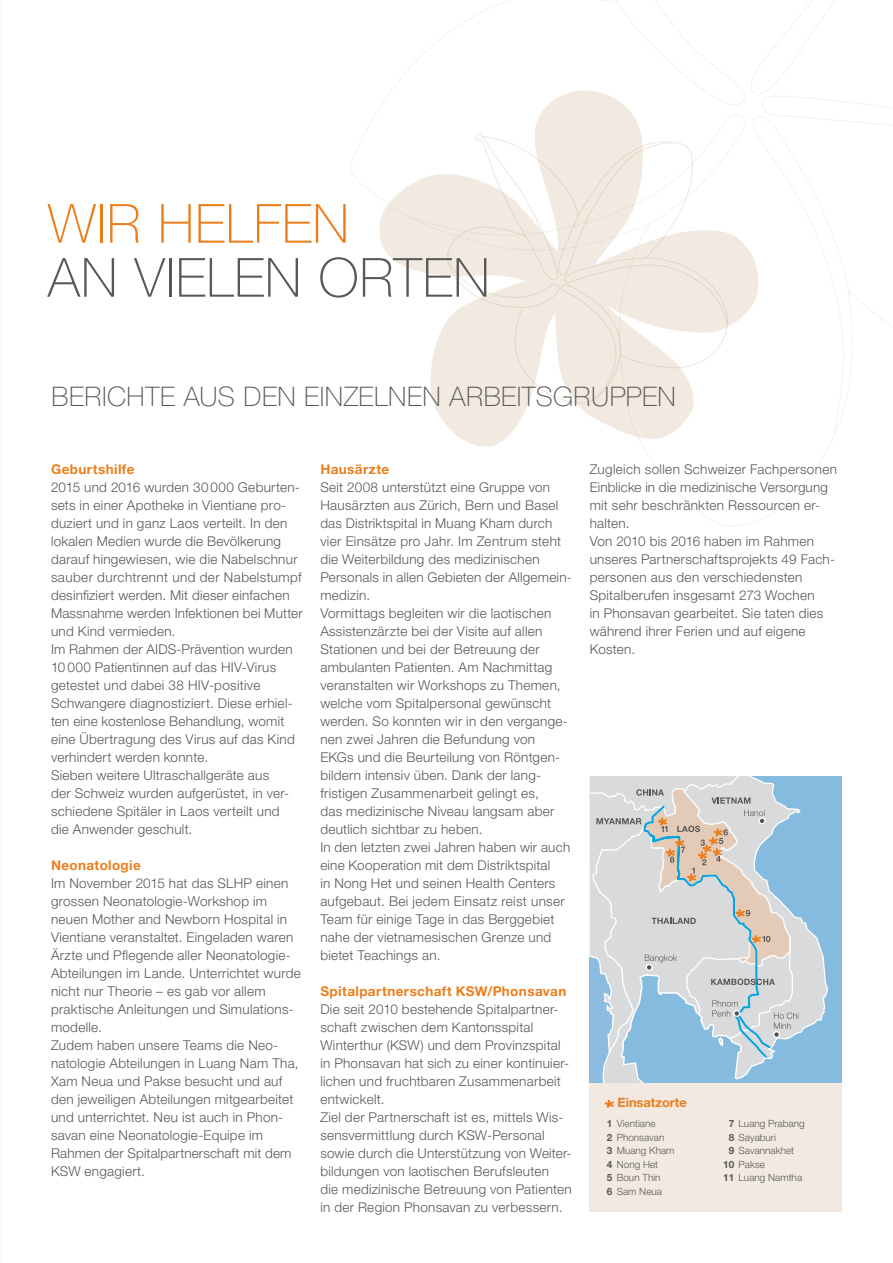
<style>
.page{position:relative;width:893px;height:1263px;background:#fff}
.page>*{position:absolute;margin:0;border:0;box-sizing:border-box;transform-origin:0 0}
.t1{font:100 54px "Helvetica Neue LT Std";letter-spacing:.015em;color:#57585a}
.t2{font:100 54px "Helvetica Neue LT Std";letter-spacing:.015em;color:#ea7e1d}
.t3{font:100 27px "Helvetica Neue LT Std";letter-spacing:.015em;color:#57585a}
.t4{font:300 13.5px/18px "Helvetica Neue LT Std";letter-spacing:.02em;color:#57585a}
.t5{font:700 13.5px "Helvetica Neue LT Std";letter-spacing:.03em;color:#ea7e1d}
.t6{font:700 12.9px "Helvetica Neue LT Std";color:#ea7e1d}
.t7{font:300 10.05px/13.5px "Helvetica Neue LT Std";color:#57585a}
.s1{font-weight:700}
</style>
<div class="page">
<svg style="left:351px;top:70px;width:482px;height:457px"></svg>
<svg style="left:408px;top:0;width:485px;height:438px"></svg>
<svg style="left:447px;top:133px;width:285px;height:272px"></svg>
<svg style="left:445px;top:135px;width:283px;height:267px"></svg>
<svg style="left:590px;top:777px;width:252px;height:306px"></svg>
<div style="left:590px;top:1083px;width:252px;height:129px;background:#f2e9e0"></div>
<svg style="left:605px;top:1099px;width:9px;height:9px"></svg>
<h1 class="t2" style="left:48px;top:193px;width:303px">WIR HELFEN</h1>
<h1 class="t1" style="left:48px;top:247px;width:443px">AN VIELEN ORTEN</h1>
<h2 class="t3" style="left:52px;top:381px;width:626px">BERICHTE AUS DEN EINZELNEN ARBEITSGRUPPEN</h2>
<p class="t5" style="left:51px;top:461px;width:85px">Geburtshilfe</p>
<p class="t4" style="left:51px;top:478px;width:253px">2015 und 2016 wurden 30 000 Geburten&shy;sets in einer Apotheke in Vientiane pro&shy;duziert und in ganz Laos verteilt. In den lokalen Medien wurde die Bevölkerung darauf hingewiesen, wie die Nabelschnur sauber durchtrennt und der Nabelstumpf desinfiziert werden. Mit dieser einfachen Massnahme werden Infektionen bei Mutter und Kind vermieden.<br>Im Rahmen der AIDS-Prävention wurden 10 000 Patientinnen auf das HIV-Virus getestet und dabei 38 HIV-positive Schwangere diagnostiziert. Diese erhiel&shy;ten eine kostenlose Behandlung, womit eine Übertragung des Virus auf das Kind verhindert werden konnte.<br>Sieben weitere Ultraschallgeräte aus<br>der Schweiz wurden aufgerüstet, in ver&shy;schiedene Spitäler in Laos verteilt und<br>die Anwender geschult.</p>
<p class="t5" style="left:51px;top:856px;width:91px">Neonatologie</p>
<p class="t4" style="left:51px;top:874px;width:251px">Im November 2015 hat das SLHP einen grossen Neonatologie-Workshop im neuen Mother and Newborn Hospital in Vientiane veranstaltet. Eingeladen waren Ärzte und Pflegende aller Neonatologie-Abteilungen im Lande. Unterrichtet wurde nicht nur Theorie – es gab vor allem praktische Anleitungen und Simulations&shy;modelle.<br>Zudem haben unsere Teams die Neo&shy;natologie Abteilungen in Luang Nam Tha, Xam Neua und Pakse besucht und auf den jeweiligen Abteilungen mitgearbeitet und unterrichtet. Neu ist auch in Phon&shy;savan eine Neonatologie-Equipe im Rahmen der Spitalpartnerschaft mit dem KSW engagiert.</p>
<p class="t5" style="left:320px;top:460px;width:70px">Hausärzte</p>
<p class="t4" style="left:320px;top:477px;width:253px">Seit 2008 unterstützt eine Gruppe von Hausärzten aus Zürich, Bern und Basel das Distriktspital in Muang Kham durch vier Einsätze pro Jahr. Im Zentrum steht die Weiterbildung des medizinischen Personals in allen Gebieten der Allgemein&shy;medizin.<br>Vormittags begleiten wir die laotischen Assistenzärzte bei der Visite auf allen Stationen und bei der Betreuung der ambulanten Patienten. Am Nachmittag veranstalten wir Workshops zu Themen, welche vom Spitalpersonal gewünscht werden. So konnten wir in den vergange&shy;nen zwei Jahren die Befundung von EKGs und die Beurteilung von Röntgen&shy;bildern intensiv üben. Dank der lang&shy;fristigen Zusammenarbeit gelingt es,<br>das medizinische Niveau langsam aber deutlich sichtbar zu heben.<br>In den letzten zwei Jahren haben wir auch eine Kooperation mit dem Distriktspital<br>in Nong Het und seinen Health Centers aufgebaut. Bei jedem Einsatz reist unser Team für einige Tage in das Berggebiet nahe der vietnamesischen Grenze und bietet Teachings an.</p>
<p class="t5" style="left:320px;top:982px;width:247px">Spitalpartnerschaft KSW/Phonsavan</p>
<p class="t4" style="left:320px;top:1000px;width:253px">Die seit 2010 bestehende Spitalpartner&shy;schaft zwischen dem Kantonsspital Winterthur (KSW) und dem Provinzspital in Phonsavan hat sich zu einer kontinuier&shy;lichen und fruchtbaren Zusammenarbeit entwickelt.<br>Ziel der Partnerschaft ist es, mittels Wis&shy;sensvermittlung durch KSW-Personal sowie durch die Unterstützung von Weiter&shy;bildungen von laotischen Berufsleuten<br>die medizinische Betreuung von Patienten in der Region Phonsavan zu verbessern.</p>
<p class="t4" style="left:590px;top:460px;width:249px">Zugleich sollen Schweizer Fachpersonen<br>Einblicke in die medizinische Versorgung mit sehr beschränkten Ressourcen er&shy;halten.<br>Von 2010 bis 2016 haben im Rahmen unseres Partnerschaftsprojekts 49 Fach&shy;personen aus den verschiedensten<br>Spitalberufen insgesamt 273 Wochen<br>in Phonsavan gearbeitet. Sie taten dies während ihrer Ferien und auf eigene<br>Kosten.</p>
<p class="t6" style="left:617px;top:1094px;width:71px">Einsatzorte</p>
<p class="t7" style="left:607px;top:1116px;width:69px"><span class="s1">1</span> Vientiane<br><span class="s1">2</span> Phonsavan<br><span class="s1">3</span> Muang Kham<br><span class="s1">4</span> Nong Het<br><span class="s1">5</span> Boun Thin<br><span class="s1">6</span> Sam Neua</p>
<p class="t7" style="left:729px;top:1116px;width:77px"><span class="s1">7</span> Luang Prabang</p>
<p class="t7" style="left:729px;top:1130px;width:49px"><span class="s1">8</span> Sayaburi</p>
<p class="t7" style="left:729px;top:1144px;width:67px"><span class="s1">9</span> Savannakhet</p>
<p class="t7" style="left:723px;top:1157px;width:43px"><span class="s1">10</span> Pakse</p>
<p class="t7" style="left:723px;top:1171px;width:80px"><span class="s1">11</span> Luang Namtha</p>
</div>
